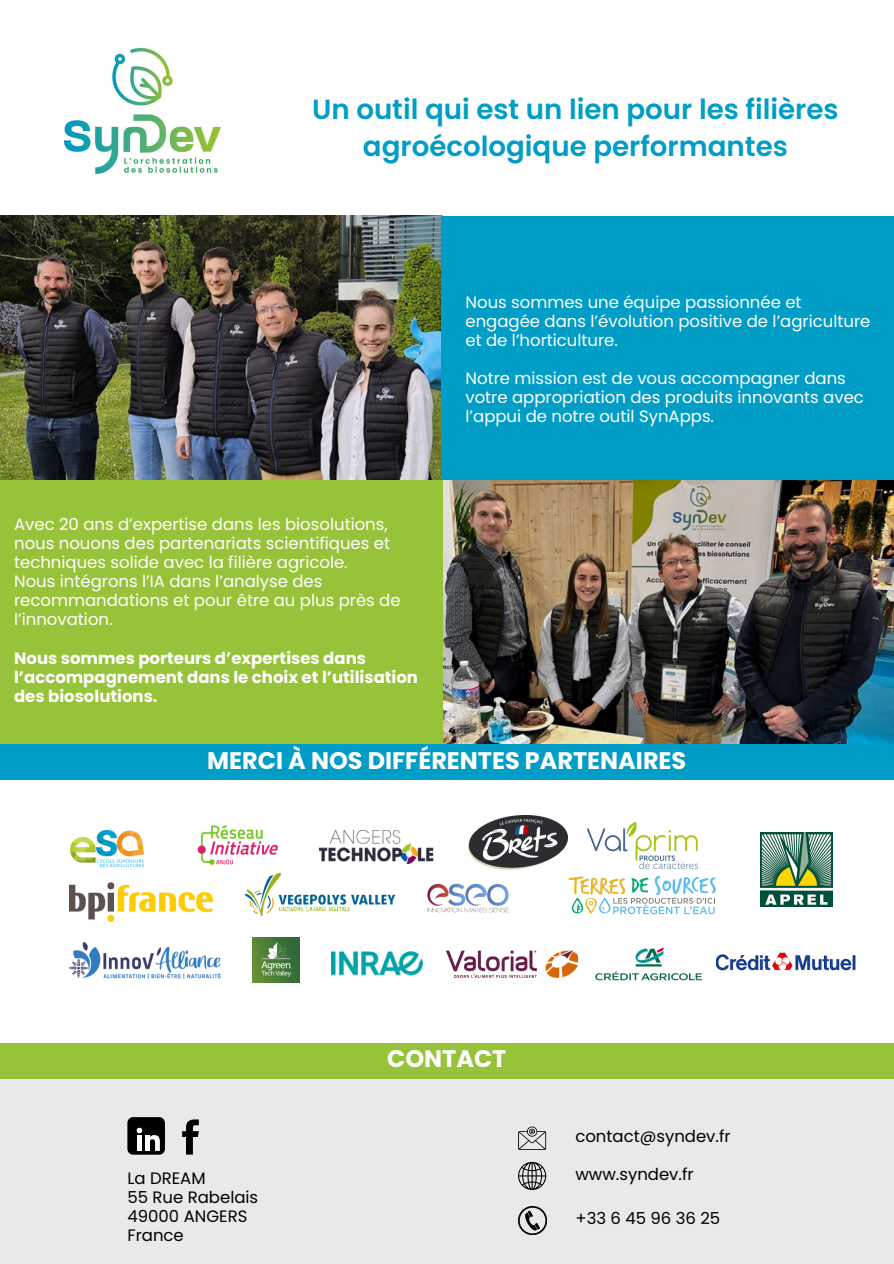
<style>
.page{position:relative;width:894px;height:1264px;background:#fff}
.page>*{position:absolute;margin:0;border:0;box-sizing:border-box;transform-origin:0 0}
.t1{font:600 27.75px/37.8px "Poppins";color:#009dc6;text-align:center}
.t2{font:700 24px "Poppins";color:#fff}
.t3{font:16.5px/19.2px "Poppins";color:#fff}
.t4{font:700 16.5px/19.2px "Poppins";color:#fff}
.t5{font:16.5px "Poppins";color:#000}
</style>
<div class="page">
<img style="left:65px;top:48px;width:155px;height:125px">
<div style="left:0;top:743px;width:893px;height:36px;background:#009dc6"></div>
<img style="left:0;top:216px;width:441px;height:263px">
<img style="left:442px;top:479px;width:451px;height:264px">
<div style="left:441px;top:216px;width:452px;height:263px;background:#009dc6"></div>
<div style="left:0;top:480px;width:442px;height:263px;background:#97c33a"></div>
<div style="left:0;top:1077px;width:893px;height:186px;background:#e9e9e9"></div>
<div style="left:127px;top:1117px;width:37px;height:37px;background:#000;border-radius:6px"></div>
<svg style="left:137px;top:1127px;width:23px;height:23px"></svg>
<svg style="left:182px;top:1119px;width:17px;height:35px"></svg>
<img style="left:69px;top:882px;width:143px;height:39px">
<img style="left:320px;top:831px;width:113px;height:32px">
<img style="left:427px;top:883px;width:81px;height:30px">
<img style="left:71px;top:831px;width:72px;height:36px">
<img style="left:244px;top:872px;width:152px;height:45px">
<img style="left:197px;top:825px;width:81px;height:40px">
<img style="left:468px;top:815px;width:99px;height:54px">
<img style="left:587px;top:822px;width:110px;height:46px">
<svg style="left:568px;top:876px;width:147px;height:38px"></svg>
<img style="left:331px;top:951px;width:91px;height:25px">
<img style="left:760px;top:832px;width:72px;height:74px">
<img style="left:69px;top:942px;width:151px;height:36px">
<img style="left:252px;top:937px;width:47px;height:45px">
<img style="left:446px;top:950px;width:132px;height:27px">
<img style="left:595px;top:947px;width:108px;height:34px">
<img style="left:716px;top:952px;width:140px;height:19px">
<div style="left:0;top:1043px;width:893px;height:36px;background:#97c33a"></div>
<svg style="left:518px;top:1126px;width:28px;height:23px"></svg>
<svg style="left:518px;top:1161px;width:28px;height:28px"></svg>
<img style="left:518px;top:1206px;width:28px;height:28px">
<p class="t1" style="left:312px;top:90px;width:528px">Un outil qui est un lien pour les filières agroécologique performantes</p>
<p class="t3" style="left:14px;top:514px;width:377px">Avec 20 ans d’expertise dans les biosolutions, nous nouons des partenariats scientifiques et techniques solide avec la filière agricole.</p>
<h2 class="t3" style="left:14px;top:571px;width:388px">Nous intégrons l’IA dans l’analyse des recommandations et pour être au plus près de l’innovation.</h2>
<p class="t4" style="left:14px;top:648px;width:405px">Nous sommes porteurs d’expertises dans l’accompagnement dans le choix et l’utilisation des biosolutions.</p>
<p class="t3" style="left:465px;top:292px;width:406px">Nous sommes une équipe passionnée et engagée dans l’évolution positive de l’agriculture et de l’horticulture.</p>
<p class="t3" style="left:465px;top:368px;width:400px">Notre mission est de vous accompagner dans votre appropriation des produits innovants avec l’appui de notre outil SynApps.</p>
<p class="t2" style="left:207px;top:743px;width:480px">MERCI À NOS DIFFÉRENTES PARTENAIRES</p>
<p class="t5" style="left:127px;top:1166px;width:80px">La DREAM</p>
<p class="t5" style="left:127px;top:1185px;width:132px">55 Rue Rabelais</p>
<p class="t5" style="left:127px;top:1204px;width:121px">49000 ANGERS</p>
<p class="t5" style="left:127px;top:1223px;width:58px">France</p>
<p class="t2" style="left:387px;top:1041px;width:121px">CONTACT</p>
<p class="t5" style="left:575px;top:1124px;width:157px">contact@syndev.fr</p>
<p class="t5" style="left:575px;top:1162px;width:120px">www.syndev.fr</p>
<p class="t5" style="left:575px;top:1206px;width:146px">+33 6 45 96 36 25</p>
</div>
